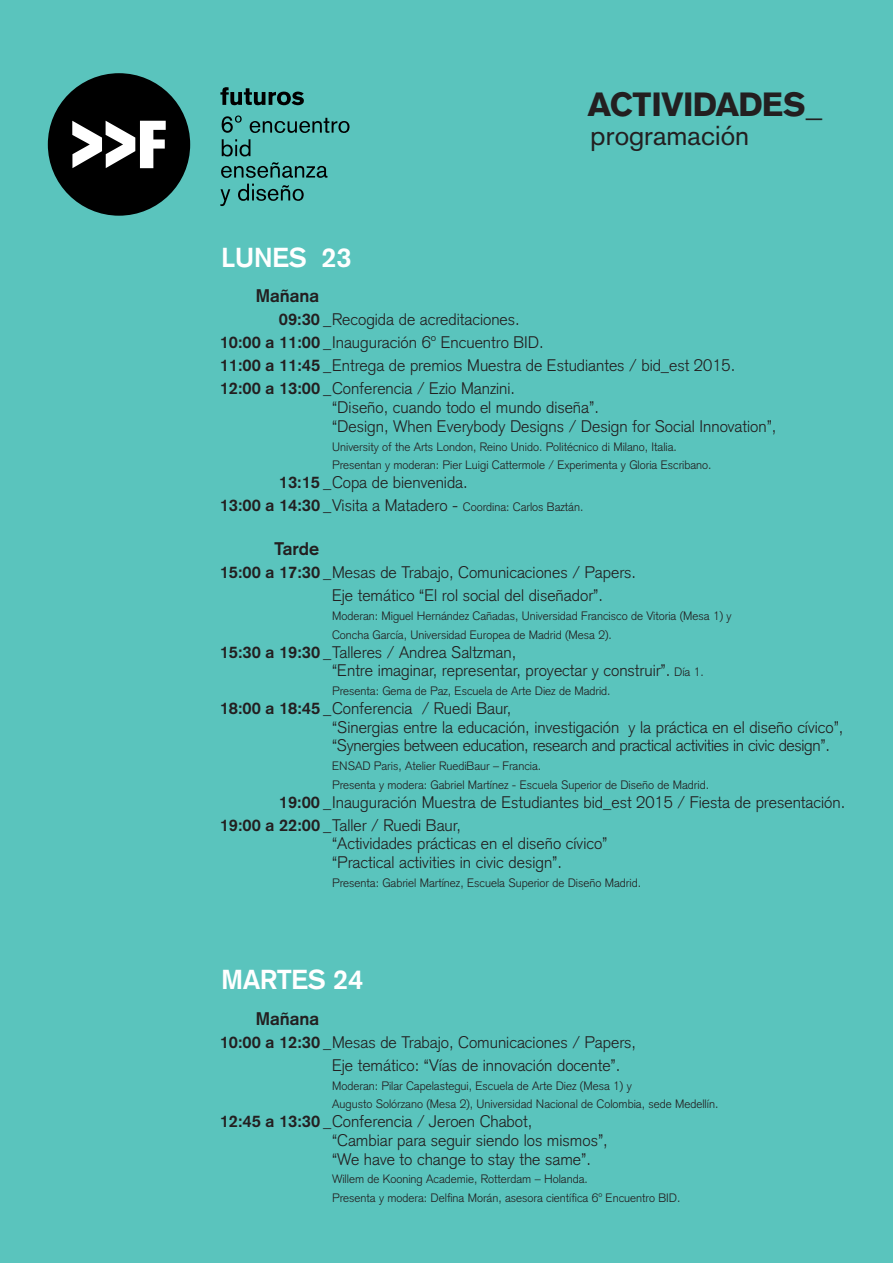
<style>
.page{position:relative;width:893px;height:1263px;background:#5ac4bd}
.page>*{position:absolute;margin:0;border:0;box-sizing:border-box;transform-origin:0 0}
.texto_programa{font:900 33px "Akzidenz Grotesk";letter-spacing:-.02em;color:#231f20}
.Días_semana{font:700 27px "Akzidenz Grotesk";color:#fff}
.texto_programa-2{font:27px "Akzidenz Grotesk";color:#231f20}
.mañana_y_tarde{font:700 18px "Akzidenz Grotesk";color:#231f20}
.texto_programa-3{font:300 16.5px/18.8px "Akzidenz Grotesk";color:#231f20}
.texto_programa-4{font:300 12px "Akzidenz Grotesk";color:#231f20}
.s1{font-weight:700}
.s2{font-weight:700;font-size:16.5px}
.s3{font-size:16.5px}
.s4{font-size:12px}
</style>
<div class="page">
<div style="left:48px;top:73px;width:142px;height:143px;background:#000;border-radius:50%"></div>
<svg style="left:72px;top:121px;width:94px;height:47px"></svg>
<svg style="left:220px;top:87px;width:84px;height:18px"></svg>
<svg style="left:222px;top:115px;width:20px;height:18px"></svg>
<svg style="left:250px;top:118px;width:100px;height:15px"></svg>
<svg style="left:222px;top:139px;width:28px;height:17px"></svg>
<svg style="left:221px;top:162px;width:106px;height:16px"></svg>
<svg style="left:220px;top:189px;width:10px;height:17px"></svg>
<svg style="left:238px;top:184px;width:66px;height:17px"></svg>
<p class="texto_programa" style="left:587px;top:85px;width:236px">ACTIVIDADES_</p>
<p class="texto_programa-2" style="left:591px;top:120px;width:160px">programación</p>
<p class="Días_semana" style="left:222px;top:241px;width:132px">LUNES 23</p>
<p class="mañana_y_tarde" style="left:256px;top:285px;width:65px">Mañana</p>
<p class="texto_programa-3" style="left:279px;top:310px;width:242px"><span class="s1">09:30 _</span>Recogida de acreditaciones.</p>
<p class="texto_programa-3" style="left:220px;top:333px;width:326px"><span class="s1">10:00 a 11:00 _</span>Inauguración 6º Encuentro BID.</p>
<p class="texto_programa-3" style="left:220px;top:356px;width:517px"><span class="s1">11:00 a 11:45 _</span>Entrega de premios Muestra de Estudiantes / bid_est 2015.</p>
<p class="texto_programa-3" style="left:332px;top:379px;width:446px;text-indent:-112px"><span class="s1">12:00 a 13:00 _</span>Conferencia / Ezio Manzini.<br>“Diseño, cuando todo el mundo diseña”.<br>“Design, When Everybody Designs / Design for Social Innovation”,</p>
<p class="texto_programa-4" style="left:332px;top:439px;width:346px">University of the Arts London, Reino Unido. Politécnico di Milano, Italia.</p>
<p class="texto_programa-4" style="left:332px;top:458px;width:381px">Presentan y moderan: Pier Luigi Cattermole / Experimenta y Gloria Escribano.</p>
<p class="texto_programa-3" style="left:279px;top:473px;width:190px"><span class="s1">13:15 _</span>Copa de bienvenida.</p>
<p class="texto_programa-4" style="left:220px;top:500px;width:365px"><span class="s2">13:00 a 14:30 _</span><span class="s3">Visita a Matadero -</span> Coordina: Carlos Baztán.</p>
<p class="mañana_y_tarde" style="left:274px;top:538px;width:46px">Tarde</p>
<p class="texto_programa-3" style="left:220px;top:563px;width:418px"><span class="s1">15:00 a 17:30 _</span>Mesas de Trabajo, Comunicaciones / Papers.</p>
<p class="texto_programa-3" style="left:332px;top:586px;width:272px">Eje temático “El rol social del diseñador”.</p>
<p class="texto_programa-4" style="left:332px;top:609px;width:401px">Moderan: Miguel Hernández Cañadas, Universidad Francisco de Vitoria (Mesa 1) y</p>
<p class="texto_programa-4" style="left:332px;top:628px;width:281px">Concha García, Universidad Europea de Madrid (Mesa 2).</p>
<p class="texto_programa-3" style="left:332px;top:643px;width:373px;text-indent:-112px"><span class="s1">15:30 a 19:30 _</span>Talleres / Andrea Saltzman,<br>“Entre imaginar, representar, proyectar y construir”. <span class="s4">Día 1.</span></p>
<p class="texto_programa-4" style="left:332px;top:684px;width:280px">Presenta: Gema de Paz, Escuela de Arte Diez de Madrid.</p>
<p class="texto_programa-3" style="left:332px;top:699px;width:513px;text-indent:-112px"><span class="s1">18:00 a 18:45 _</span>Conferencia / Ruedi Baur,<br>“Sinergias entre la educación, investigación y la práctica en el diseño cívico”, “Synergies between education, research and practical activities in civic design”.</p>
<p class="texto_programa-4" style="left:332px;top:759px;width:211px">ENSAD Paris, Atelier RuediBaur – Francia.</p>
<p class="texto_programa-4" style="left:332px;top:778px;width:378px">Presenta y modera: Gabriel Martínez - Escuela Superior de Diseño de Madrid.</p>
<p class="texto_programa-3" style="left:279px;top:793px;width:568px"><span class="s1">19:00 _</span>Inauguración Muestra de Estudiantes bid_est 2015 / Fiesta de presentación.</p>
<p class="texto_programa-3" style="left:332px;top:816px;width:277px;text-indent:-112px"><span class="s1">19:00 a 22:00 _</span>Taller / Ruedi Baur,<br>“Actividades prácticas en el diseño cívico” “Practical activities in civic design”.</p>
<p class="texto_programa-4" style="left:332px;top:876px;width:310px">Presenta: Gabriel Martínez, Escuela Superior de Diseño Madrid.</p>
<p class="Días_semana" style="left:222px;top:963px;width:143px">MARTES 24</p>
<p class="mañana_y_tarde" style="left:256px;top:1008px;width:65px">Mañana</p>
<p class="texto_programa-3" style="left:220px;top:1033px;width:418px"><span class="s1">10:00 a 12:30 _</span>Mesas de Trabajo, Comunicaciones / Papers,</p>
<p class="texto_programa-3" style="left:332px;top:1056px;width:290px">Eje temático: “Vías de innovación docente”.</p>
<p class="texto_programa-4" style="left:332px;top:1078px;width:301px">Moderan: Pilar Capelastegui, Escuela de Arte Diez (Mesa 1) y</p>
<p class="texto_programa-4" style="left:332px;top:1097px;width:388px">Augusto Solórzano (Mesa 2), Universidad Nacional de Colombia, sede Medellín.</p>
<p class="texto_programa-3" style="left:332px;top:1112px;width:277px;text-indent:-112px"><span class="s1">12:45 a 13:30 _</span>Conferencia / Jeroen Chabot,<br>“Cambiar para seguir siendo los mismos”, “We have to change to stay the same”.</p>
<p class="texto_programa-4" style="left:332px;top:1172px;width:257px">Willem de Kooning Academie, Rotterdam – Holanda.</p>
<p class="texto_programa-4" style="left:332px;top:1191px;width:350px">Presenta y modera: Delfina Morán, asesora científica 6º Encuentro BID.</p>
</div>
